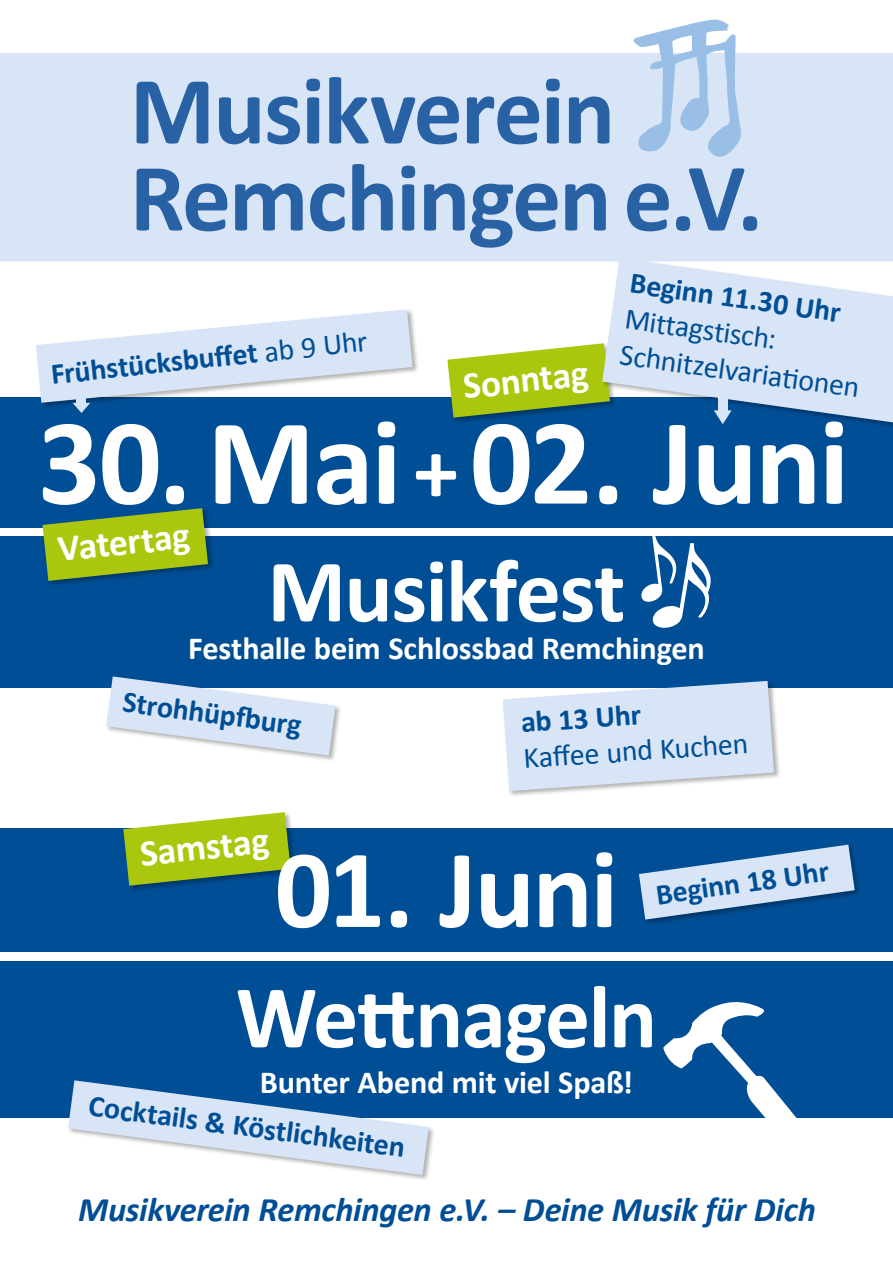
<style>
.page{position:relative;width:893px;height:1263px;background:#fff}
.page>*{position:absolute;margin:0;border:0;box-sizing:border-box;transform-origin:0 0}
.t1{font:700 123.75px "Calibri";letter-spacing:-.02em;color:#fff}
.t2{font:700 112.5px "Calibri";letter-spacing:-.02em;color:#fff}
.t3{font:700 97.5px/87px "Calibri";letter-spacing:-.02em;color:#2961a5}
.t4{font:700 90px "Calibri";letter-spacing:-.02em;color:#fff}
.t5{font:700 37.5px "Calibri";color:#fff}
.t6{font:italic 700 34.5px "Calibri";letter-spacing:-.01em;color:#004e95}
.t7{font:700 32.25px "Calibri";letter-spacing:-.01em;color:#fff}
.t8{font:700 30px "Calibri";color:#004e95}
.t9{font:30px/36px "Calibri";color:#004e95}
.s1{font-size:90px}
.s2{font-weight:400}
</style>
<div class="page">
<div style="left:0;top:53px;width:893px;height:208px;background:#d8e5f6"></div>
<div style="left:0;top:397px;width:893px;height:131px;background:#004e95"></div>
<div style="left:0;top:828px;width:893px;height:124px;background:#004e95"></div>
<div style="left:0;top:536px;width:893px;height:152px;background:#004e95"></div>
<div style="left:0;top:961px;width:893px;height:157px;background:#004e95"></div>
<div style="left:502px;top:680px;width:286px;height:121px;background:#000;opacity:.3"></div>
<svg style="left:503px;top:681px;width:271px;height:110px;background:#cfdeef"></svg>
<svg style="left:639px;top:845px;width:216px;height:75px"></svg>
<div style="left:67px;top:1079px;width:373px;height:108px;background:#000;opacity:.3"></div>
<svg style="left:68px;top:1080px;width:361px;height:95px"></svg>
<div style="left:105px;top:675px;width:241px;height:91px;background:#000;opacity:.3"></div>
<svg style="left:106px;top:676px;width:229px;height:79px"></svg>
<div style="left:35px;top:308px;width:393px;height:105px;background:#000;opacity:.3"></div>
<div style="left:41px;top:507px;width:182px;height:84px;background:#000;opacity:.3"></div>
<svg style="left:43px;top:508px;width:165px;height:73px"></svg>
<div style="left:122px;top:811px;width:183px;height:85px;background:#000;opacity:.3"></div>
<svg style="left:123px;top:812px;width:168px;height:74px"></svg>
<div style="left:446px;top:342px;width:179px;height:86px;background:#000;opacity:.3"></div>
<svg style="left:447px;top:343px;width:154px;height:75px"></svg>
<div style="left:601px;top:257px;width:292px;height:181px;background:#004e95"></div>
<svg style="left:602px;top:258px;width:291px;height:164px;background:#c7d8eb"></svg>
<svg style="left:36px;top:309px;width:376px;height:104px"></svg>
<div style="left:77px;top:391px;width:9px;height:15px;background:#d8e5f6"></div>
<svg style="left:714px;top:410px;width:18px;height:14px"></svg>
<div style="left:718px;top:395px;width:9px;height:20px;background:#d8e5f6"></div>
<svg style="left:633px;top:19px;width:108px;height:138px"></svg>
<svg style="left:663px;top:1002px;width:134px;height:116px"></svg>
<svg style="left:641px;top:536px;width:70px;height:92px"></svg>
<h3 class="t3" style="left:130px;top:63px;width:635px">Musikverein<br>Remchingene.V.</h3>
<p class="t8" style="left:633px;top:264px;width:214px;rotate:8deg">Beginn 11.30 Uhr</p>
<p class="t9" style="left:628px;top:299px;width:243px;rotate:8deg">Mit tagst isch:<br>Schnitzelvariati onen</p>
<h1 class="t1" style="left:38px;top:386px;width:813px">30.Mai <span class="s1">+</span>02. Juni</h1>
<p class="t8" style="left:49px;top:356px;width:319px;rotate:-6deg">Frühstücksbuf fet <span class="s2">ab 9 Uhr</span></p>
<p class="t5" style="left:461px;top:363px;width:127px;rotate:-6deg">Sonntag</p>
<p class="t5" style="left:55px;top:526px;width:134px;rotate:-6deg">Vatertag</p>
<h3 class="t4" style="left:267px;top:535px;width:360px">Musikfest</h3>
<p class="t7" style="left:188px;top:629px;width:518px">Festhalle beim Schlossbad Remchingen</p>
<p class="t8" style="left:126px;top:682px;width:181px;rotate:8deg">Strohhüpfb urg</p>
<p class="t8" style="left:520px;top:704px;width:122px;rotate:-4deg">ab 13 Uhr</p>
<p class="t9" style="left:522px;top:739px;width:227px;rotate:-4deg">Kaffee und Kuchen</p>
<p class="t5" style="left:138px;top:830px;width:131px;rotate:-6deg">Samstag</p>
<h2 class="t2" style="left:275px;top:820px;width:345px">01. Juni</h2>
<p class="t8" style="left:653px;top:876px;width:176px;rotate:-8deg">Beginn 18 Uhr</p>
<h3 class="t4" style="left:236px;top:961px;width:423px">Wettnageln</h3>
<p class="t7" style="left:260px;top:1062px;width:375px">Bunter Abend mit viel Spaß!</p>
<p class="t8" style="left:92px;top:1086px;width:320px;rotate:8deg">Cocktails &amp; Köstlichkeiten</p>
<p class="t6" style="left:78px;top:1188px;width:739px">Musikverein Remchingen e.V. – Deine Musik für Dich</p>
</div>
